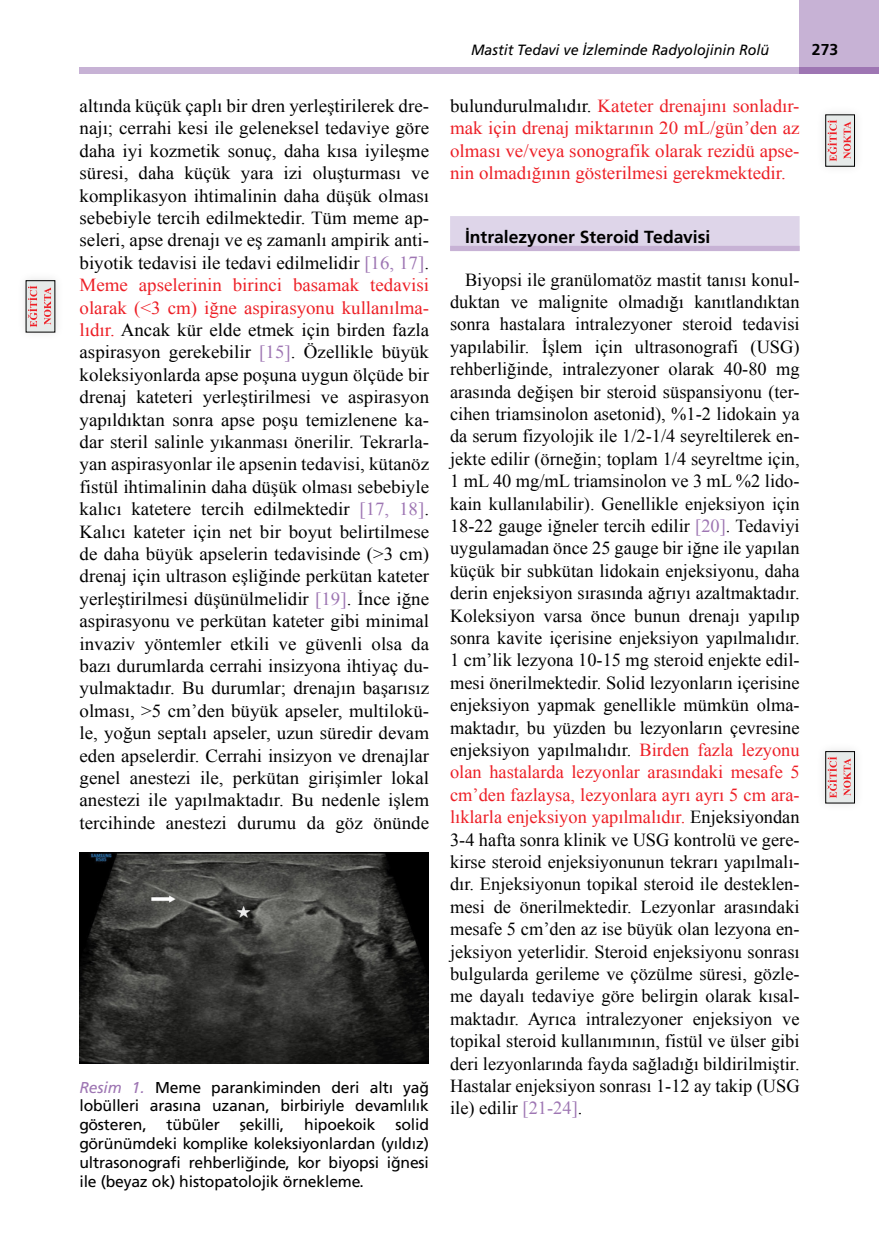
<style>
.page{position:relative;width:879px;height:1260px;background:#fff}
.page>*{position:absolute;margin:0;border:0;box-sizing:border-box;transform-origin:0 0}
.YAZI{font:18.38px/22.4px "Times New Roman";color:#000;text-align:justify}
.YAZI-2{font:18.38px/22.4px "Times New Roman";color:#ed1f26;text-align:justify}
.ARA_BASLIK{font:17.5px "Frutiger Bold Tr";color:#000}
.RESİM-ALTI{font:15.75px/18.9px "Frutiger Normal Tr";letter-spacing:-.01em;color:#000;text-align:justify}
.t1{font:15.75px "Frutiger Bold Tr";color:#000}
.t2{font:14.88px "Frutiger Italic Tr";color:#000;scale:.96 1}
.s1{color:#9e76b3}
.s2{color:#ed1f26}
.s3{color:#000}
.s4{font-family:"Frutiger Italic Tr";color:#9e76b3}
</style>
<div class="page">
<div style="left:79px;top:67px;width:720px;height:7px;background:#c7b2d5"></div>
<div style="left:799px;top:0;width:79px;height:74px;background:#c7b2d5"></div>
<div style="left:799px;top:67px;width:79px;height:7px;background:#9e76b3"></div>
<div style="left:450px;top:216px;width:349px;height:35px;background:#ded5e9"></div>
<div style="left:450px;top:246px;width:349px;height:5px;background:#c7b2d5"></div>
<img style="left:79px;top:853px;width:349px;height:211px">
<div style="left:16px;top:271px;width:49px;height:71px;background:#000;opacity:.12"></div>
<div style="left:26px;top:281px;width:29px;height:51px;background:#e6eae9"></div>
<svg style="left:28px;top:286px;width:9px;height:41px"></svg>
<svg style="left:44px;top:287px;width:7px;height:38px"></svg>
<div style="left:815px;top:105px;width:48px;height:71px;background:#000;opacity:.12"></div>
<div style="left:825px;top:115px;width:29px;height:51px;background:#e6eae9"></div>
<svg style="left:827px;top:120px;width:9px;height:41px"></svg>
<svg style="left:843px;top:122px;width:7px;height:37px"></svg>
<div style="left:825px;top:115px;width:29px;height:52px;border:1px solid #000"></div>
<div style="left:815px;top:742px;width:48px;height:71px;background:#000;opacity:.12"></div>
<div style="left:825px;top:752px;width:29px;height:51px;background:#e6eae9"></div>
<svg style="left:827px;top:757px;width:9px;height:41px"></svg>
<svg style="left:843px;top:759px;width:7px;height:37px"></svg>
<div style="left:825px;top:751px;width:29px;height:52px;border:1px solid #000"></div>
<p class="t2" style="left:471px;top:41px;width:312px">Mastit Tedavi ve İzleminde Radyolojinin Rolü</p>
<p class="t1" style="left:811px;top:40px;width:28px">273</p>
<p class="YAZI" style="left:79px;top:94px;width:351px">altında küçük çaplı bir dren yerleştirilerek dre&shy;najı; cerrahi kesi ile geleneksel tedaviye göre daha iyi kozmetik sonuç, daha kısa iyileşme süresi, daha küçük yara izi oluşturması ve komplikasyon ihtimalinin daha düşük olması sebebiyle tercih edilmektedir. Tüm meme ap&shy;seleri, apse drenajı ve eş zamanlı ampirik anti&shy;biyotik tedavisi ile tedavi edilmelidir <span class="s1">[16, 17]</span>.<br><span class="s2">Meme apselerinin birinci basamak tedavisi olarak (&lt;3 cm) iğne aspirasyonu kullanılma&shy;lıdır.</span> Ancak kür elde etmek için birden fazla aspirasyon gerekebilir <span class="s1">[15]</span>. Özellikle büyük koleksiyonlarda apse poşuna uygun ölçüde bir drenaj kateteri yerleştirilmesi ve aspirasyon yapıldıktan sonra apse poşu temizlenene ka&shy;dar steril salinle yıkanması önerilir. Tekrarla&shy;yan aspirasyonlar ile apsenin tedavisi, kütanöz fistül ihtimalinin daha düşük olması sebebiyle kalıcı katetere tercih edilmektedir <span class="s1">[17, 18]</span>.<br>Kalıcı kateter için net bir boyut belirtilmese de daha büyük apselerin tedavisinde (&gt;3 cm) drenaj için ultrason eşliğinde perkütan kateter yerleştirilmesi düşünülmelidir <span class="s1">[19]</span>. İnce iğne aspirasyonu ve perkütan kateter gibi minimal invaziv yöntemler etkili ve güvenli olsa da bazı durumlarda cerrahi insizyona ihtiyaç du&shy;yulmaktadır. Bu durumlar; drenajın başarısız olması, &gt;5 cm’den büyük apseler, multilokü&shy;le, yoğun septalı apseler, uzun süredir devam eden apselerdir. Cerrahi insizyon ve drenajlar genel anestezi ile, perkütan girişimler lokal anestezi ile yapılmaktadır. Bu nedenle işlem tercihinde anestezi durumu da göz önünde</p>
<p class="YAZI-2" style="left:450px;top:94px;width:351px"><span class="s3">bulundurulmalıdır.</span> Kateter drenajını sonladır&shy;mak için drenaj miktarının 20 mL/gün’den az olması ve/veya sonografik olarak rezidü apse&shy;nin olmadığının gösterilmesi gerekmektedir.</p>
<p class="ARA_BASLIK" style="left:464px;top:226px;width:247px">İntralezyoner Steroid Tedavisi</p>
<p class="YAZI" style="left:450px;top:268px;width:351px;text-indent:15px">Biyopsi ile granülomatöz mastit tanısı konul&shy;duktan ve malignite olmadığı kanıtlandıktan sonra hastalara intralezyoner steroid tedavisi yapılabilir. İşlem için ultrasonografi (USG) rehberliğinde, intralezyoner olarak 40-80 mg arasında değişen bir steroid süspansiyonu (ter&shy;cihen triamsinolon asetonid), %1-2 lidokain ya da serum fizyolojik ile 1/2-1/4 seyreltilerek en&shy;jekte edilir (örneğin; toplam 1/4 seyreltme için, 1 mL 40 mg/mL triamsinolon ve 3 mL %2 lido&shy;kain kullanılabilir). Genellikle enjeksiyon için 18-22 gauge iğneler tercih edilir <span class="s1">[20]</span>. Tedaviyi uygulamadan önce 25 gauge bir iğne ile yapılan küçük bir subkütan lidokain enjeksiyonu, daha derin enjeksiyon sırasında ağrıyı azaltmaktadır.<br>Koleksiyon varsa önce bunun drenajı yapılıp sonra kavite içerisine enjeksiyon yapılmalıdır.<br>1 cm’lik lezyona 10-15 mg steroid enjekte edil&shy;mesi önerilmektedir. Solid lezyonların içerisine enjeksiyon yapmak genellikle mümkün olma&shy;maktadır, bu yüzden bu lezyonların çevresine enjeksiyon yapılmalıdır. <span class="s2">Birden fazla lezyonu olan hastalarda lezyonlar arasındaki mesafe 5 cm’den fazlaysa, lezyonlara ayrı ayrı 5 cm ara&shy;lıklarla enjeksiyon yapılmalıdır.</span> Enjeksiyondan 3-4 hafta sonra klinik ve USG kontrolü ve gere&shy;kirse steroid enjeksiyonunun tekrarı yapılmalı&shy;dır. Enjeksiyonun topikal steroid ile desteklen&shy;mesi de önerilmektedir. Lezyonlar arasındaki mesafe 5 cm’den az ise büyük olan lezyona en&shy;jeksiyon yeterlidir. Steroid enjeksiyonu sonrası bulgularda gerileme ve çözülme süresi, gözle&shy;me dayalı tedaviye göre belirgin olarak kısal&shy;maktadır. Ayrıca intralezyoner enjeksiyon ve topikal steroid kullanımının, fistül ve ülser gibi deri lezyonlarında fayda sağladığı bildirilmiştir.<br>Hastalar enjeksiyon sonrası 1-12 ay takip (USG ile) edilir <span class="s1">[21-24]</span>.</p>
<p class="RESİM-ALTI" style="left:79px;top:1078px;width:351px"><span class="s4">Resim 1.</span> Meme parankiminden deri altı yağ lobülleri arasına uzanan, birbiriyle devamlılık gösteren,</p>
<p class="RESİM-ALTI" style="left:79px;top:1115px;width:351px;text-indent:316px">solid görünümdeki komplike koleksiyonlardan (yıldız) ultrasonografi rehberliğinde, kor biyopsi iğnesi ile (beyaz ok) histopatolojik örnekleme.</p>
<p class="RESİM-ALTI" style="left:166px;top:1115px;width:55px">tübüler</p>
<p class="RESİM-ALTI" style="left:240px;top:1115px;width:46px">şekilli,</p>
<p class="RESİM-ALTI" style="left:304px;top:1115px;width:73px">hipoekoik</p>
</div>
